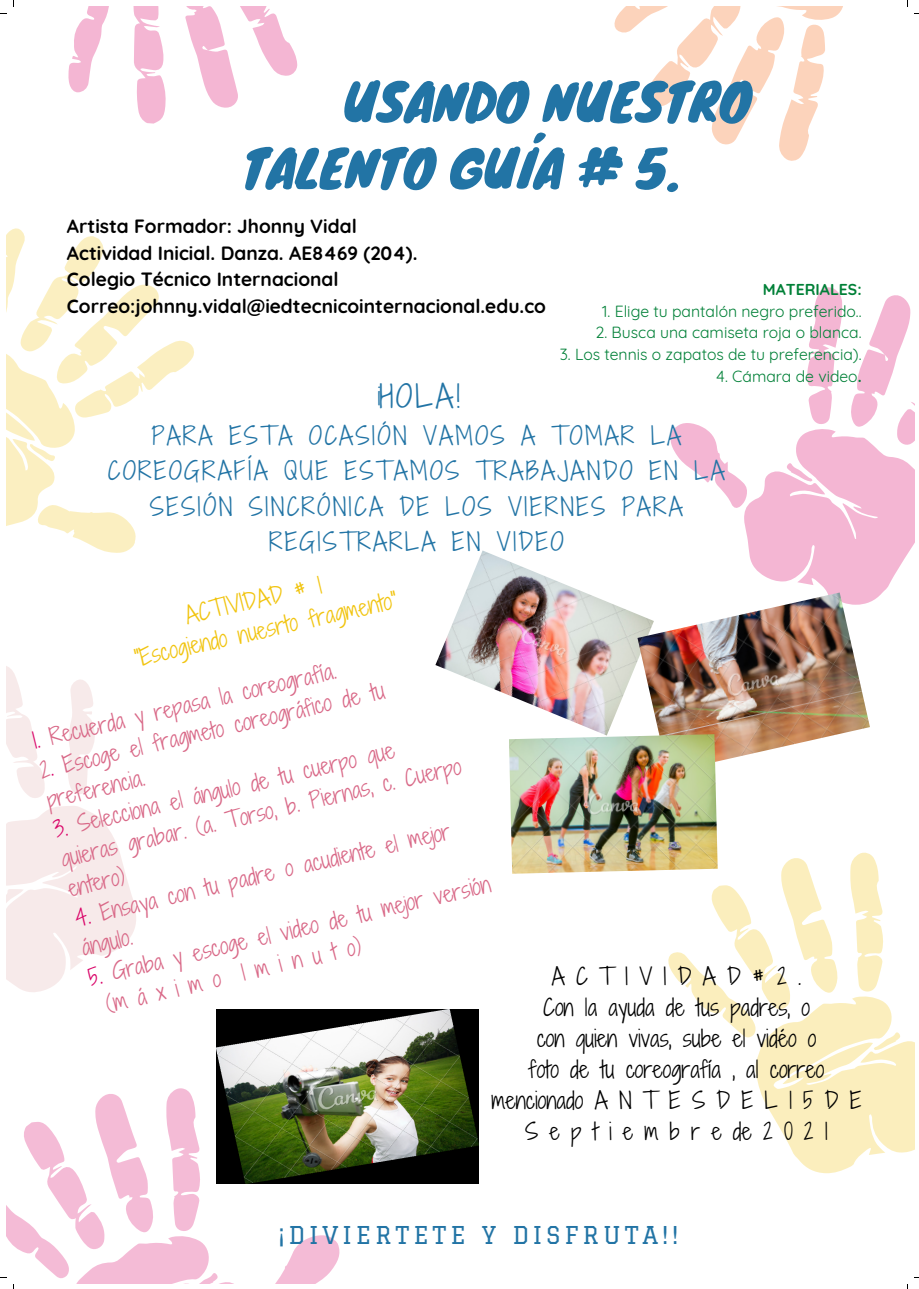
<style>
.page{position:relative;width:919px;height:1289px;background:#fff}
.page>*{position:absolute;margin:0;border:0;box-sizing:border-box;transform-origin:0 0}
.t1{font:50.4px/66.4px "Knewave";color:#2274a5}
.t2{font:30px "Shadows Into Light Two";color:#2274a5}
.t3{font:24px/35.5px "Shadows Into Light Two";letter-spacing:.09em;color:#2274a5;text-align:center}
.t4{font:24px "Graduate";letter-spacing:.16em;color:#2274a5}
.t5{font:22.35px "Shadows Into Light Two";color:#000}
.t6{font:22.35px "Shadows Into Light Two";letter-spacing:.5em;color:#000}
.t7{font:22.35px "Shadows Into Light Two";color:#f1c40f}
.t8{font:21.75px/30.7px "Shadows Into Light Two";color:#d96988}
.t9{font:700 19.12px "Quicksand";color:#000}
.t10{font:15.75px "Quicksand";color:#008037}
.t11{font:700 15.75px "Quicksand";color:#008037}
.s1{font-weight:700}
.s2{color:#d90368}
</style>
<div class="page">
<svg style="left:6px;top:228px;width:188px;height:325px"></svg>
<svg style="left:668px;top:849px;width:245px;height:325px"></svg>
<svg style="left:670px;top:287px;width:243px;height:316px"></svg>
<svg style="left:68px;top:6px;width:230px;height:118px"></svg>
<svg style="left:6px;top:666px;width:130px;height:326px"></svg>
<img style="left:435px;top:550px;width:202px;height:184px">
<img style="left:637px;top:592px;width:232px;height:170px">
<img style="left:509px;top:734px;width:208px;height:139px">
<img style="left:216px;top:1009px;width:262px;height:174px">
<svg style="left:614px;top:0;width:304px;height:161px"></svg>
<svg style="left:0;top:1084px;width:352px;height:204px"></svg>
<p class="t1" style="left:242px;top:67px;width:510px;text-indent:101px">USANDO NUESTRO<br>TALENTO GUÍA # 5.</p>
<p class="t9" style="left:67px;top:214px;width:291px">Artista Formador: Jhonny Vidal</p>
<p class="t9" style="left:67px;top:241px;width:352px">Actividad Inicial. Danza. AE8469 (204).</p>
<p class="t9" style="left:67px;top:267px;width:273px">Colegio Técnico Internacional</p>
<p class="t9" style="left:67px;top:294px;width:480px">Correo:johnny.vidal@iedtecnicointernacional.edu.co</p>
<p class="t11" style="left:762px;top:279px;width:100px">MATERIALES:</p>
<p class="t10" style="left:602px;top:301px;width:261px">1. Elige tu pantalón negro preferido..</p>
<p class="t10" style="left:595px;top:323px;width:267px">2. Busca una camiseta roja o blanca.</p>
<p class="t10" style="left:559px;top:344px;width:303px">3. Los tennis o zapatos de tu preferencia).</p>
<p class="t10" style="left:716px;top:366px;width:147px">4. Cámara de video<span class="s1">.</span></p>
<p class="t2" style="left:372px;top:374px;width:89px">¡HOLA!</p>
<p class="t3" style="left:108px;top:417px;width:618px">PARA ESTA OCASIÓN VAMOS A TOMAR LA COREOGRAFÍA QUE ESTAMOS TRABAJANDO EN LA SESIÓN SINCRÓNICA DE LOS VIERNES PARA REGISTRARLA EN VIDEO</p>
<p class="t7" style="left:182px;top:599px;width:140px;rotate:-13deg">ACTIVIDAD # 1</p>
<p class="t7" style="left:131px;top:643px;width:269px;rotate:-13deg">"Escogiendo nuesrto fragmento"</p>
<p class="t8" style="left:30px;top:725px;width:312px;rotate:-13deg"><span class="s2">1.</span> Recuerda y repasa la coreografía.</p>
<p class="t8" style="left:37px;top:754px;width:354px;rotate:-13deg">2<span class="s2">.</span> Escoge el fragmeto coreográfico de tu preferencia.</p>
<p class="t8" style="left:51px;top:814px;width:412px;rotate:-13deg"><span class="s2">3.</span> Selecciona el ángulo de tu cuerpo que quieras grabar. (a. Torso, b. Piernas, c. Cuerpo entero)</p>
<p class="t8" style="left:71px;top:902px;width:386px;line-height:31px;rotate:-13deg"><span class="s2">4.</span> Ensaya con tu padre o acudiente el mejor ángulo.</p>
<p class="t8" style="left:85px;top:961px;width:413px;rotate:-13deg"><span class="s2">5.</span> Graba y escoge el video de tu mejor versión</p>
<p class="t8" style="left:103px;top:989px;width:262px;rotate:-13deg">(máximo 1minuto)</p>
<p class="t6" style="left:551px;top:960px;width:251px">ACTIVIDAD#2.</p>
<p class="t5" style="left:543px;top:991px;width:268px">Con la ayuda de tus padres, o</p>
<p class="t5" style="left:536px;top:1021px;width:281px">con quien vivas, sube el vidéo o</p>
<p class="t5" style="left:528px;top:1052px;width:297px">foto de tu coreografía , al correo</p>
<p class="t6" style="left:491px;top:1083px;width:371px">mencionadoANTESDEL15DE</p>
<p class="t6" style="left:525px;top:1114px;width:304px">Septiembrede2021</p>
<p class="t4" style="left:278px;top:1220px;width:401px">¡DIVIERTETE Y DISFRUTA!!</p>
</div>
